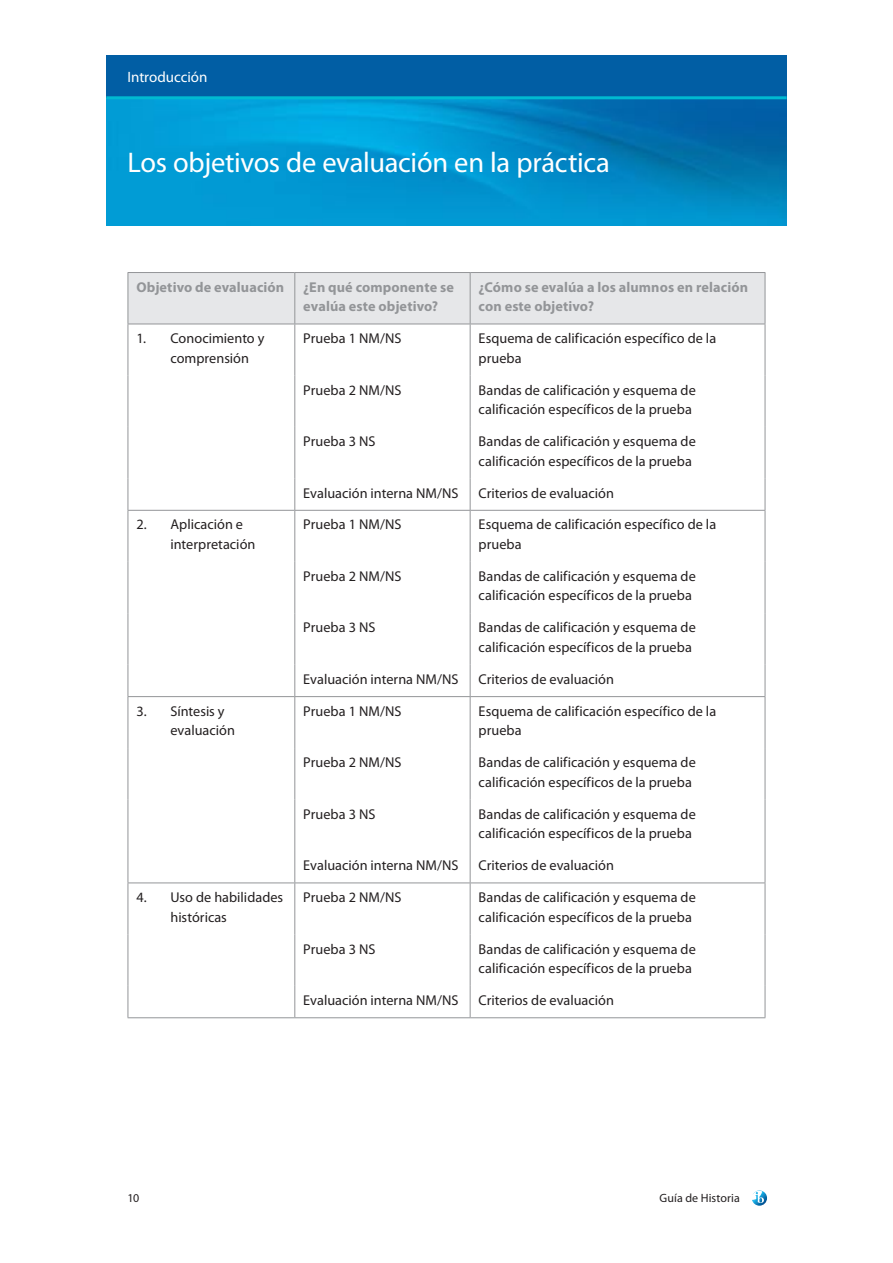
<style>
.page{position:relative;width:893px;height:1263px;background:#fff}
.page>*{position:absolute;margin:0;border:0;box-sizing:border-box;transform-origin:0 0}
.t1{font:28.5px "Myriad Pro";letter-spacing:-.01em;color:#fff}
.t2{font:15px "Myriad Pro";color:#fff}
.t3{font:14.25px/19.5px "Myriad Pro";letter-spacing:.005em;color:#231f20}
.t4{font:700 14.25px/19.5px "Myriad Pro";letter-spacing:.005em;color:#939598}
.t5{font:12px "Myriad Pro";letter-spacing:.01em;color:#231f20}
</style>
<div class="page">
<svg style="left:752px;top:1190px;width:15px;height:16px"></svg>
<img style="left:106px;top:99px;width:681px;height:126px">
<div style="left:106px;top:55px;width:681px;height:43px;background:#015ea4"></div>
<hr style="left:106px;top:96px;width:681px;height:3px;background:#00bad1">
<div style="left:129px;top:273px;width:636px;height:51px;background:#e6e7e9"></div>
<hr style="left:765px;top:511px;width:1px;height:51px;background:#939598">
<hr style="left:765px;top:562px;width:1px;height:51px;background:#939598">
<hr style="left:765px;top:613px;width:1px;height:52px;background:#939598">
<hr style="left:765px;top:697px;width:1px;height:51px;background:#939598">
<hr style="left:765px;top:748px;width:1px;height:51px;background:#939598">
<hr style="left:765px;top:799px;width:1px;height:52px;background:#939598">
<hr style="left:765px;top:883px;width:1px;height:51px;background:#939598">
<hr style="left:765px;top:934px;width:1px;height:52px;background:#939598">
<hr style="left:128px;top:272px;width:167px;height:1px;background:#939598">
<hr style="left:128px;top:273px;width:1px;height:51px;background:#939598">
<hr style="left:295px;top:272px;width:175px;height:1px;background:#939598">
<hr style="left:294px;top:273px;width:1px;height:51px;background:#939598">
<hr style="left:470px;top:272px;width:295px;height:1px;background:#939598">
<hr style="left:470px;top:273px;width:1px;height:51px;background:#939598">
<hr style="left:765px;top:273px;width:1px;height:51px;background:#939598">
<hr style="left:128px;top:324px;width:167px;height:1px;background:#939598">
<hr style="left:295px;top:324px;width:175px;height:1px;background:#939598">
<hr style="left:470px;top:324px;width:295px;height:1px;background:#939598">
<hr style="left:128px;top:324px;width:1px;height:51px;background:#939598">
<hr style="left:294px;top:324px;width:1px;height:51px;background:#939598">
<hr style="left:128px;top:375px;width:1px;height:52px;background:#939598">
<hr style="left:294px;top:375px;width:1px;height:52px;background:#939598">
<hr style="left:128px;top:427px;width:1px;height:51px;background:#939598">
<hr style="left:294px;top:427px;width:1px;height:51px;background:#939598">
<hr style="left:128px;top:478px;width:1px;height:32px;background:#939598">
<hr style="left:294px;top:478px;width:1px;height:32px;background:#939598">
<hr style="left:470px;top:324px;width:1px;height:51px;background:#939598">
<hr style="left:765px;top:324px;width:1px;height:51px;background:#939598">
<hr style="left:470px;top:375px;width:1px;height:52px;background:#939598">
<hr style="left:765px;top:375px;width:1px;height:52px;background:#939598">
<hr style="left:470px;top:427px;width:1px;height:51px;background:#939598">
<hr style="left:765px;top:427px;width:1px;height:51px;background:#939598">
<hr style="left:470px;top:478px;width:1px;height:32px;background:#939598">
<hr style="left:765px;top:478px;width:1px;height:32px;background:#939598">
<hr style="left:470px;top:510px;width:295px;height:1px;background:#939598">
<hr style="left:128px;top:510px;width:167px;height:1px;background:#939598">
<hr style="left:128px;top:511px;width:1px;height:51px;background:#939598">
<hr style="left:128px;top:562px;width:1px;height:51px;background:#939598">
<hr style="left:128px;top:613px;width:1px;height:52px;background:#939598">
<hr style="left:128px;top:665px;width:1px;height:31px;background:#939598">
<hr style="left:295px;top:510px;width:175px;height:1px;background:#939598">
<hr style="left:294px;top:511px;width:1px;height:51px;background:#939598">
<hr style="left:470px;top:511px;width:1px;height:51px;background:#939598">
<hr style="left:294px;top:562px;width:1px;height:51px;background:#939598">
<hr style="left:470px;top:562px;width:1px;height:51px;background:#939598">
<hr style="left:294px;top:613px;width:1px;height:52px;background:#939598">
<hr style="left:470px;top:613px;width:1px;height:52px;background:#939598">
<hr style="left:294px;top:665px;width:1px;height:31px;background:#939598">
<hr style="left:470px;top:665px;width:1px;height:31px;background:#939598">
<hr style="left:765px;top:665px;width:1px;height:31px;background:#939598">
<hr style="left:470px;top:696px;width:295px;height:1px;background:#939598">
<hr style="left:128px;top:696px;width:167px;height:1px;background:#939598">
<hr style="left:128px;top:697px;width:1px;height:51px;background:#939598">
<hr style="left:128px;top:748px;width:1px;height:51px;background:#939598">
<hr style="left:128px;top:799px;width:1px;height:52px;background:#939598">
<hr style="left:128px;top:851px;width:1px;height:31px;background:#939598">
<hr style="left:295px;top:696px;width:175px;height:1px;background:#939598">
<hr style="left:294px;top:697px;width:1px;height:51px;background:#939598">
<hr style="left:470px;top:697px;width:1px;height:51px;background:#939598">
<hr style="left:294px;top:748px;width:1px;height:51px;background:#939598">
<hr style="left:470px;top:748px;width:1px;height:51px;background:#939598">
<hr style="left:294px;top:799px;width:1px;height:52px;background:#939598">
<hr style="left:470px;top:799px;width:1px;height:52px;background:#939598">
<hr style="left:294px;top:851px;width:1px;height:31px;background:#939598">
<hr style="left:470px;top:851px;width:1px;height:31px;background:#939598">
<hr style="left:765px;top:851px;width:1px;height:31px;background:#939598">
<hr style="left:470px;top:882px;width:295px;height:1px;background:#939598">
<hr style="left:128px;top:882px;width:167px;height:1px;background:#939598">
<hr style="left:128px;top:883px;width:1px;height:51px;background:#939598">
<hr style="left:128px;top:934px;width:1px;height:52px;background:#939598">
<hr style="left:128px;top:986px;width:1px;height:31px;background:#939598">
<hr style="left:128px;top:1017px;width:167px;height:1px;background:#939598">
<hr style="left:295px;top:882px;width:175px;height:1px;background:#939598">
<hr style="left:294px;top:883px;width:1px;height:51px;background:#939598">
<hr style="left:470px;top:883px;width:1px;height:51px;background:#939598">
<hr style="left:294px;top:934px;width:1px;height:52px;background:#939598">
<hr style="left:470px;top:934px;width:1px;height:52px;background:#939598">
<hr style="left:294px;top:986px;width:1px;height:31px;background:#939598">
<hr style="left:295px;top:1017px;width:175px;height:1px;background:#939598">
<hr style="left:470px;top:986px;width:1px;height:31px;background:#939598">
<hr style="left:765px;top:986px;width:1px;height:31px;background:#939598">
<hr style="left:470px;top:1017px;width:295px;height:1px;background:#939598">
<p class="t2" style="left:128px;top:67px;width:81px">Introducción</p>
<h1 class="t1" style="left:128px;top:145px;width:484px">Los objetivos de evaluación en la práctica</h1>
<p class="t4" style="left:136px;top:277px;width:149px">Objetivo de evaluación</p>
<p class="t4" style="left:303px;top:277px;width:152px">¿En qué componente se evalúa este objetivo?</p>
<p class="t4" style="left:479px;top:277px;width:271px">¿Cómo se evalúa a los alumnos en relación con este objetivo?</p>
<p class="t3" style="left:170px;top:328px;width:96px;text-indent:-34px">1. Conocimiento y comprensión</p>
<p class="t3" style="left:303px;top:328px;width:100px">Prueba 1 NM/NS</p>
<p class="t3" style="left:479px;top:328px;width:239px">Esquema de calificación específico de la prueba</p>
<p class="t3" style="left:303px;top:380px;width:100px">Prueba 2 NM/NS</p>
<p class="t3" style="left:479px;top:380px;width:219px">Bandas de calificación y esquema de calificación específicos de la prueba</p>
<p class="t3" style="left:303px;top:431px;width:74px">Prueba 3 NS</p>
<p class="t3" style="left:479px;top:431px;width:219px">Bandas de calificación y esquema de calificación específicos de la prueba</p>
<p class="t3" style="left:303px;top:483px;width:157px">Evaluación interna NM/NS</p>
<p class="t3" style="left:479px;top:483px;width:137px">Criterios de evaluación</p>
<p class="t3" style="left:170px;top:515px;width:87px;text-indent:-34px">2. Aplicación e interpretación</p>
<p class="t3" style="left:303px;top:515px;width:100px">Prueba 1 NM/NS</p>
<p class="t3" style="left:479px;top:515px;width:239px">Esquema de calificación específico de la prueba</p>
<p class="t3" style="left:303px;top:566px;width:100px">Prueba 2 NM/NS</p>
<p class="t3" style="left:479px;top:566px;width:219px">Bandas de calificación y esquema de calificación específicos de la prueba</p>
<p class="t3" style="left:303px;top:618px;width:74px">Prueba 3 NS</p>
<p class="t3" style="left:479px;top:618px;width:219px">Bandas de calificación y esquema de calificación específicos de la prueba</p>
<p class="t3" style="left:303px;top:669px;width:157px">Evaluación interna NM/NS</p>
<p class="t3" style="left:479px;top:669px;width:137px">Criterios de evaluación</p>
<p class="t3" style="left:170px;top:701px;width:66px;text-indent:-34px">3. Síntesis y evaluación</p>
<p class="t3" style="left:303px;top:701px;width:100px">Prueba 1 NM/NS</p>
<p class="t3" style="left:479px;top:701px;width:239px">Esquema de calificación específico de la prueba</p>
<p class="t3" style="left:303px;top:752px;width:100px">Prueba 2 NM/NS</p>
<p class="t3" style="left:479px;top:752px;width:219px">Bandas de calificación y esquema de calificación específicos de la prueba</p>
<p class="t3" style="left:303px;top:804px;width:74px">Prueba 3 NS</p>
<p class="t3" style="left:479px;top:804px;width:219px">Bandas de calificación y esquema de calificación específicos de la prueba</p>
<p class="t3" style="left:303px;top:855px;width:157px">Evaluación interna NM/NS</p>
<p class="t3" style="left:479px;top:855px;width:137px">Criterios de evaluación</p>
<p class="t3" style="left:170px;top:887px;width:114px;text-indent:-34px">4. Uso de habilidades históricas</p>
<p class="t3" style="left:303px;top:887px;width:100px">Prueba 2 NM/NS</p>
<p class="t3" style="left:479px;top:887px;width:219px">Bandas de calificación y esquema de calificación específicos de la prueba</p>
<p class="t3" style="left:303px;top:939px;width:74px">Prueba 3 NS</p>
<p class="t3" style="left:479px;top:939px;width:219px">Bandas de calificación y esquema de calificación específicos de la prueba</p>
<p class="t3" style="left:303px;top:990px;width:157px">Evaluación interna NM/NS</p>
<p class="t3" style="left:479px;top:990px;width:137px">Criterios de evaluación</p>
<p class="t5" style="left:128px;top:1190px;width:13px">10</p>
<p class="t5" style="left:659px;top:1190px;width:82px">Guía de Historia</p>
</div>
